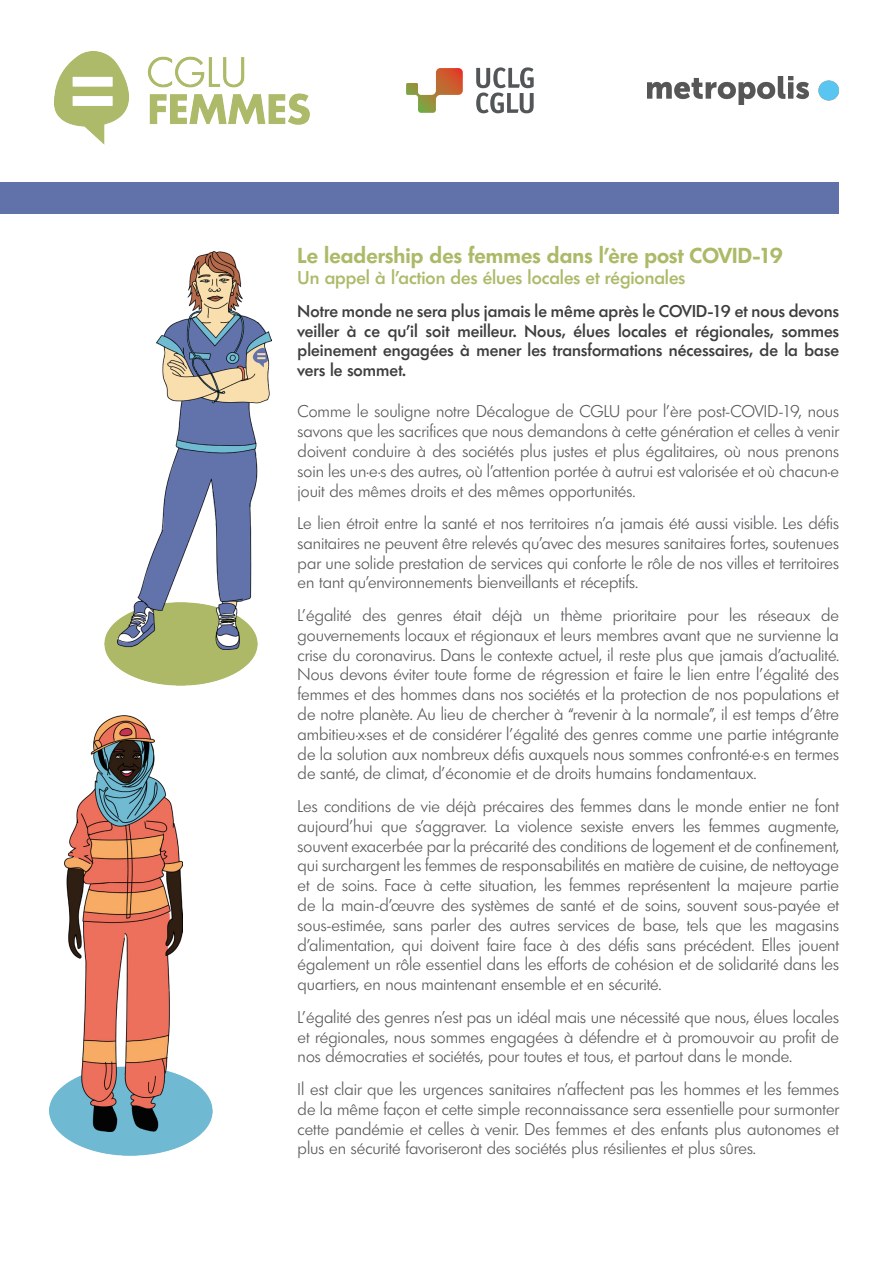
<style>
.page{position:relative;width:893px;height:1263px;background:#fff}
.page>*{position:absolute;margin:0;border:0;box-sizing:border-box;transform-origin:0 0}
.Body{font:600 21px "Futura TS";letter-spacing:.005em;color:#acba68}
.Body-2{font:500 18px "Futura TS";color:#acba68}
.Body-3{font:300 16.5px/19.8px "Futura TS";color:#57585a;text-align:justify}
.Body-4{font:500 16.5px/19.8px "Futura TS";letter-spacing:.005em;color:#3e3e3f;text-align:justify}
</style>
<div class="page">
<img style="left:54px;top:51px;width:255px;height:94px">
<svg style="left:406px;top:68px;width:57px;height:45px"></svg>
<svg style="left:476px;top:67px;width:58px;height:46px"></svg>
<img style="left:648px;top:76px;width:191px;height:29px">
<div style="left:1px;top:182px;width:838px;height:31px;background:#6171aa"></div>
<img style="left:105px;top:620px;width:152px;height:65px">
<img style="left:49px;top:1076px;width:163px;height:79px">
<img style="left:64px;top:715px;width:119px;height:417px">
<img style="left:118px;top:251px;width:153px;height:399px">
<p class="Body" style="left:298px;top:241px;width:487px">Le leadership des femmes dans l’ère post COVID-19</p>
<p class="Body-2" style="left:298px;top:266px;width:389px">Un appel à l’action des élues locales et régionales</p>
<p class="Body-4" style="left:298px;top:301px;width:543px">Notre monde ne sera plus jamais le même après le COVID-19 et nous devons veiller à ce qu’il soit meilleur. Nous, élues locales et régionales, sommes pleinement engagées à mener les transformations nécessaires, de la base vers le sommet.</p>
<p class="Body-3" style="left:298px;top:401px;width:543px">Comme le souligne notre Décalogue de CGLU pour l’ère post-COVID-19, nous savons que les sacrifices que nous demandons à cette génération et celles à venir doivent conduire à des sociétés plus justes et plus égalitaires, où nous prenons soin les un·e·s des autres, où l’attention portée à autrui est valorisée et où chacun·e jouit des mêmes droits et des mêmes opportunités.</p>
<p class="Body-3" style="left:298px;top:513px;width:543px">Le lien étroit entre la santé et nos territoires n’a jamais été aussi visible. Les défis sanitaires ne peuvent être relevés qu’avec des mesures sanitaires fortes, soutenues par une solide prestation de services qui conforte le rôle de nos villes et territoires en tant qu’environnements bienveillants et réceptifs.</p>
<p class="Body-3" style="left:298px;top:605px;width:543px">L’égalité des genres était déjà un thème prioritaire pour les réseaux de gouvernements locaux et régionaux et leurs membres avant que ne survienne la crise du coronavirus. Dans le contexte actuel, il reste plus que jamais d’actualité.<br>Nous devons éviter toute forme de régression et faire le lien entre l’égalité des femmes et des hommes dans nos sociétés et la protection de nos populations et de notre planète. Au lieu de chercher à “revenir à la normale”, il est temps d’être ambitieu·x·ses et de considérer l’égalité des genres comme une partie intégrante de la solution aux nombreux défis auxquels nous sommes confronté·e·s en termes de santé, de climat, d’économie et de droits humains fondamentaux.</p>
<p class="Body-3" style="left:298px;top:796px;width:543px">Les conditions de vie déjà précaires des femmes dans le monde entier ne font aujourd’hui que s’aggraver. La violence sexiste envers les femmes augmente, souvent exacerbée par la précarité des conditions de logement et de confinement, qui surchargent les femmes de responsabilités en matière de cuisine, de nettoyage et de soins. Face à cette situation, les femmes représentent la majeure partie de la main-d’œuvre des systèmes de santé et de soins, souvent sous-payée et sous-estimée, sans parler des autres services de base, tels que les magasins d’alimentation, qui doivent faire face à des défis sans précédent. Elles jouent également un rôle essentiel dans les efforts de cohésion et de solidarité dans les quartiers, en nous maintenant ensemble et en sécurité.</p>
<p class="Body-3" style="left:298px;top:1007px;width:543px">L’égalité des genres n’est pas un idéal mais une nécessité que nous, élues locales et régionales, nous sommes engagées à défendre et à promouvoir au profit de nos démocraties et sociétés, pour toutes et tous, et partout dans le monde.</p>
<p class="Body-3" style="left:298px;top:1079px;width:543px">Il est clair que les urgences sanitaires n’affectent pas les hommes et les femmes de la même façon et cette simple reconnaissance sera essentielle pour surmonter cette pandémie et celles à venir. Des femmes et des enfants plus autonomes et plus en sécurité favoriseront des sociétés plus résilientes et plus sûres.</p>
</div>
